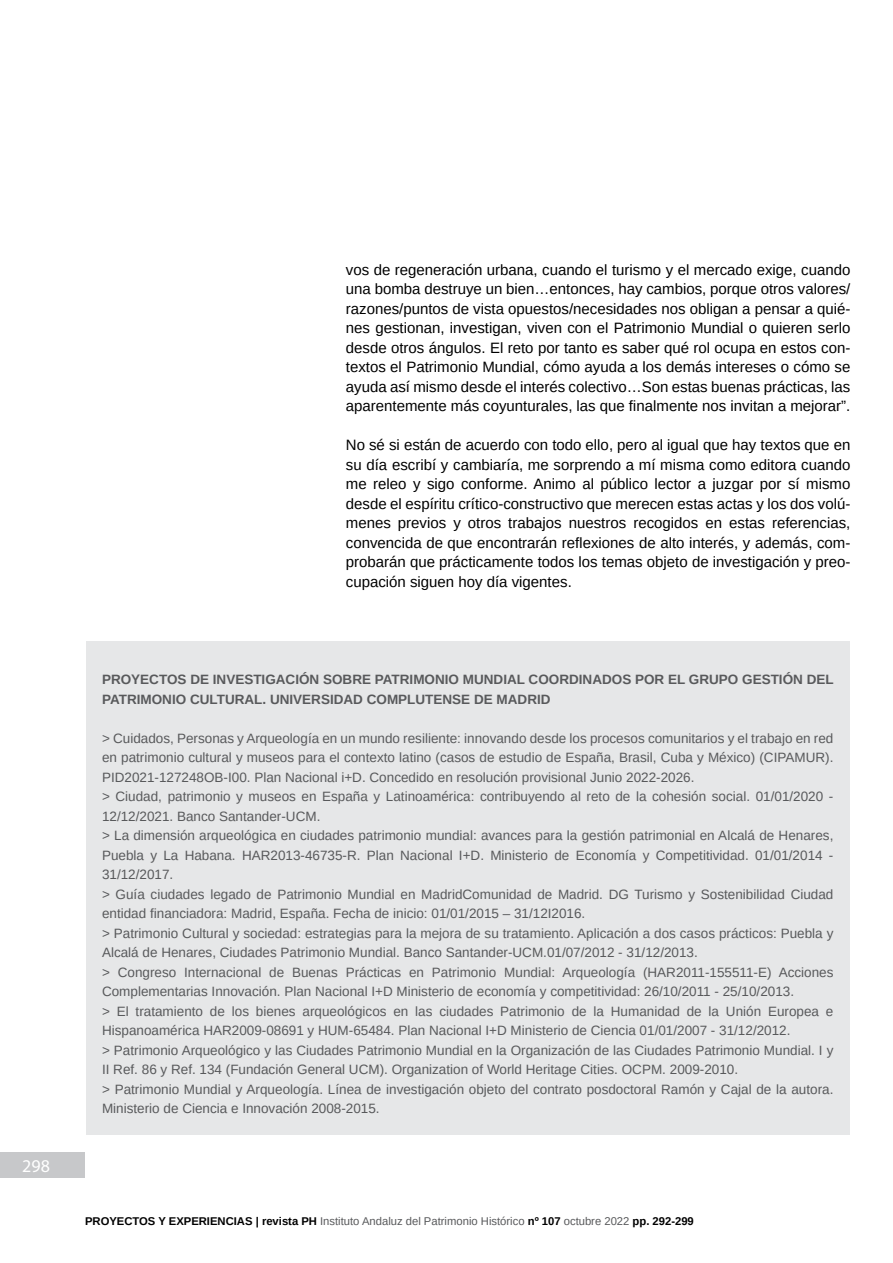
<style>
.page{position:relative;width:893px;height:1263px;background:#fff}
.page>*{position:absolute;margin:0;border:0;box-sizing:border-box;transform-origin:0 0}
.t1{font:18px "Myriad Pro";color:#fff}
.t2{font:15px/19.5px "Arimo";color:#000;text-align:justify}
.t3{font:13.5px/19.5px "Arimo";color:#58595b}
.t4{font:700 13.5px/19.5px "Arimo";color:#58595b}
.t5{font:11.25px "Arimo";color:#58595b}
.s1{font-weight:700;color:#000}
</style>
<div class="page">
<div style="left:0;top:1152px;width:85px;height:26px;background:#c7c8ca"></div>
<div style="left:86px;top:641px;width:764px;height:494px;background:#e6e7e8"></div>
<h1 class="t1" style="left:22px;top:1155px;width:29px">298</h1>
<p class="t2" style="left:346px;top:260px;width:506px">vos de regeneración urbana, cuando el turismo y el mercado exige, cuando una bomba destruye un bien…entonces, hay cambios, porque otros valores/ razones/puntos de vista opuestos/necesidades nos obligan a pensar a quié&shy;nes gestionan, investigan, viven con el Patrimonio Mundial o quieren serlo desde otros ángulos. El reto por tanto es saber qué rol ocupa en estos con&shy;textos el Patrimonio Mundial, cómo ayuda a los demás intereses o cómo se ayuda así mismo desde el interés colectivo…Son estas buenas prácticas, las aparentemente más coyunturales, las que finalmente nos invitan a mejorar”.</p>
<p class="t2" style="left:346px;top:435px;width:506px">No sé si están de acuerdo con todo ello, pero al igual que hay textos que en su día escribí y cambiaría, me sorprendo a mí misma como editora cuando me releo y sigo conforme. Animo al público lector a juzgar por sí mismo desde el espíritu crítico-constructivo que merecen estas actas y los dos volú&shy;menes previos y otros trabajos nuestros recogidos en estas referencias, convencida de que encontrarán reflexiones de alto interés, y además, com&shy;probarán que prácticamente todos los temas objeto de investigación y preo&shy;cupación siguen hoy día vigentes.</p>
<p class="t4" style="left:102px;top:670px;width:733px">PROYECTOS DE INVESTIGACIÓN SOBRE PATRIMONIO MUNDIAL COORDINADOS POR EL GRUPO GESTIÓN DEL<br>PATRIMONIO CULTURAL. UNIVERSIDAD COMPLUTENSE DE MADRID</p>
<p class="t3" style="left:102px;top:728px;width:733px">&gt; Cuidados, Personas y Arqueología en un mundo resiliente: innovando desde los procesos comunitarios y el trabajo en red en patrimonio cultural y museos para el contexto latino (casos de estudio de España, Brasil, Cuba y México) (CIPAMUR).<br>PID2021-127248OB-I00. Plan Nacional i+D. Concedido en resolución provisional Junio 2022-2026.<br>&gt; Ciudad, patrimonio y museos en España y Latinoamérica: contribuyendo al reto de la cohesión social. 01/01/2020 - 12/12/2021. Banco Santander-UCM.<br>&gt; La dimensión arqueológica en ciudades patrimonio mundial: avances para la gestión patrimonial en Alcalá de Henares, Puebla y La Habana. HAR2013-46735-R. Plan Nacional I+D. Ministerio de Economía y Competitividad. 01/01/2014 - 31/12/2017.<br>&gt; Guía ciudades legado de Patrimonio Mundial en MadridComunidad de Madrid. DG Turismo y Sostenibilidad Ciudad entidad financiadora: Madrid, España. Fecha de inicio: 01/01/2015 – 31/12I2016.<br>&gt; Patrimonio Cultural y sociedad: estrategias para la mejora de su tratamiento. Aplicación a dos casos prácticos: Puebla y Alcalá de Henares, Ciudades Patrimonio Mundial. Banco Santander-UCM.01/07/2012 - 31/12/2013.<br>&gt; Congreso Internacional de Buenas Prácticas en Patrimonio Mundial: Arqueología (HAR2011-155511-E) Acciones Complementarias Innovación. Plan Nacional I+D Ministerio de economía y competitividad: 26/10/2011 - 25/10/2013.<br>&gt; El tratamiento de los bienes arqueológicos en las ciudades Patrimonio de la Humanidad de la Unión Europea e Hispanoamérica HAR2009-08691 y HUM-65484. Plan Nacional I+D Ministerio de Ciencia 01/01/2007 - 31/12/2012.<br>&gt; Patrimonio Arqueológico y las Ciudades Patrimonio Mundial en la Organización de las Ciudades Patrimonio Mundial. I y II Ref. 86 y Ref. 134 (Fundación General UCM). Organization of World Heritage Cities. OCPM. 2009-2010.<br>&gt; Patrimonio Mundial y Arqueología. Línea de investigación objeto del contrato posdoctoral Ramón y Cajal de la autora.<br>Ministerio de Ciencia e Innovación 2008-2015.</p>
<p class="t5" style="left:85px;top:1213px;width:610px"><span class="s1">PROYECTOS Y EXPERIENCIAS | revista PH</span> Instituto Andaluz del Patrimonio Histórico <span class="s1">nº 107</span> octubre 2022 <span class="s1">pp. 292-299</span></p>
</div>
